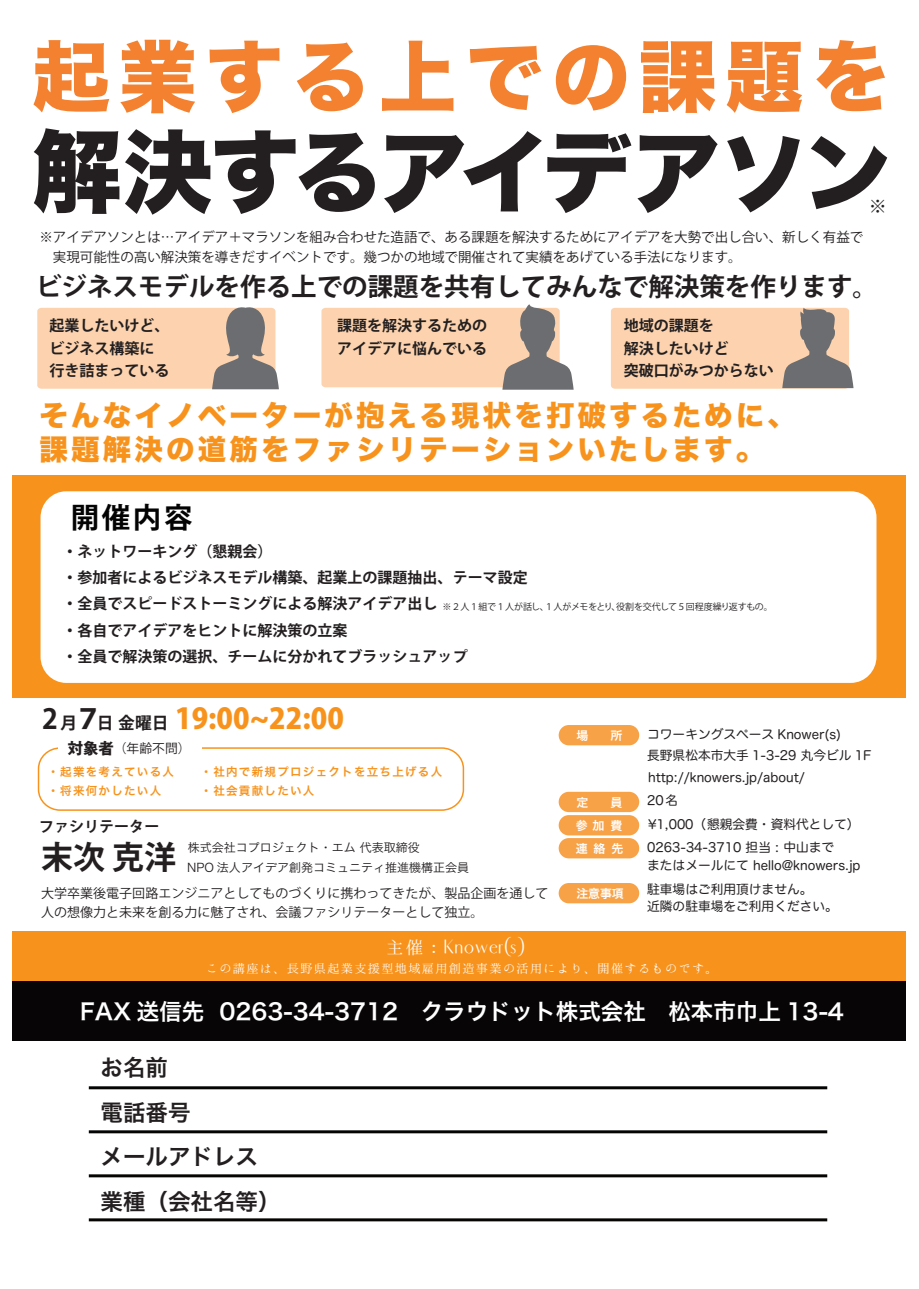
<style>
.page{position:relative;width:919px;height:1289px;background:#fff}
.page>*{position:absolute;margin:0;border:0;box-sizing:border-box;transform-origin:0 0}
.t1{font:90px "Hira Kaku Std N W8";letter-spacing:-.055em;color:#231f20}
.t2{font:78px "Hira Kaku Std W8";letter-spacing:.11em;color:#f48130}
.t3{font:700 31.95px "Koz Go Pro";color:#231f20}
.t4{font:28.5px/34.5px "Hira Kaku Std W8";letter-spacing:.11em;color:#f7931d}
.t5{font:800 28.5px "Koz Go Pro";color:#f7931d}
.t6{font:700 28.5px "Koz Go Pro";color:#030303}
.t7{font:700 25.5px "Koz Go Pro";color:#231f20}
.t8{font:22.5px "Hira Kaku Pro N W6";color:#fff}
.t9{font:22.5px/44.5px "Hira Kaku Pro N W6";color:#231f20}
.t10{font:19.5px "COM4 t Fine";color:#fff}
.t11{font:18px "Koz Go Pro";color:#231f20}
.t12{font:700 15px/22.5px "Koz Go Pro";color:#231f20}
.t13{font:13.5px/19.5px "Koz Go Pro";color:#231f20}
.t14{font:13.5px "Hannari Mincho";color:#fff}
.t15{font:13.05px/18.8px "Koz Go Pro";color:#231f20}
.t16{font:12.75px/21.1px "Hira Maru Pro N W4";color:#231f20}
.t17{font:12.75px "Koz Go Pro";color:#231f20}
.t18{font:12px "Hira Kaku Pro N W3";color:#231f20}
.t19{font:12px "Hira Kaku Pro W3";color:#231f20}
.t20{font:11.85px "Hira Kaku Pro N W6";letter-spacing:.41em;color:#fff}
.t21{font:11.55px "Hira Kaku Pro W6";letter-spacing:.11em;color:#f7931d}
.t22{font:9px "Koz Go Pro";letter-spacing:-.01em;color:#231f20}
.s1{font-weight:700;font-size:27.6px;color:#231f20}
.s2{font-weight:700;font-size:16.65px;color:#231f20}
.s3{font-weight:800;font-size:15.3px}
.s4{font-family:"Hannari Mincho"}
</style>
<div class="page">
<div style="left:38px;top:747px;width:426px;height:63px;border:2px solid #f7931d;border-radius:21px"></div>
<div style="left:58px;top:723px;width:144px;height:40px;background:#fff"></div>
<div style="left:13px;top:475px;width:893px;height:222px;background:#f7931d"></div>
<div style="left:13px;top:931px;width:893px;height:57px;background:#f7931d"></div>
<div style="left:13px;top:981px;width:893px;height:59px;background:#070505"></div>
<div style="left:558px;top:838px;width:81px;height:20px;background:#f8a248;border-radius:10px"></div>
<div style="left:558px;top:791px;width:81px;height:21px;background:#f8a248;border-radius:10px"></div>
<div style="left:558px;top:725px;width:81px;height:20px;background:#f8a248;border-radius:10px"></div>
<div style="left:558px;top:815px;width:81px;height:20px;background:#f8a248;border-radius:10px"></div>
<div style="left:558px;top:883px;width:81px;height:20px;background:#f8a248;border-radius:10px"></div>
<svg style="left:321px;top:304px;width:252px;height:86px;background:#e6c7ad"></svg>
<svg style="left:37px;top:307px;width:242px;height:83px;background:#e3c3a6"></svg>
<svg style="left:611px;top:307px;width:242px;height:82px;background:#e4c3a5"></svg>
<div style="left:41px;top:491px;width:835px;height:192px;background:#fff;border-radius:26px"></div>
<hr style="left:89px;top:1086px;width:738px;height:3px;background:#050403">
<hr style="left:89px;top:1130px;width:738px;height:3px;background:#050403">
<hr style="left:89px;top:1174px;width:738px;height:3px;background:#050403">
<hr style="left:89px;top:1218px;width:738px;height:3px;background:#050403">
<h2 class="t2" style="left:32px;top:33px;width:859px">起業する上での課題を</h2>
<h1 class="t1" style="left:32px;top:122px;width:861px">解決するアイデアソン</h1>
<p class="t11" style="left:868px;top:195px;width:19px">※</p>
<p class="t13" style="left:39px;top:228px;width:825px">※アイデアソンとは…アイデア＋マラソンを組み合わせた造語で、ある課題を解決するためにアイデアを大勢で出し合い、新しく有益で　実現可能性の高い解決策を導きだすイベントです。幾つかの地域で開催されて実績をあげている手法になります。</p>
<h3 class="t7" style="left:36px;top:270px;width:843px">ビジネスモデルを作る上での課題を共有してみんなで解決策を作ります。</h3>
<p class="t12" style="left:50px;top:315px;width:122px">起業したいけど、ビジネス構築に行き詰まっている</p>
<p class="t12" style="left:623px;top:315px;width:151px">地域の課題を<br>解決したいけど<br>突破口がみつからない</p>
<p class="t12" style="left:337px;top:315px;width:151px">課題を解決するためのアイデアに悩んでいる</p>
<h3 class="t4" style="left:40px;top:399px;width:758px">そんなイノベーターが抱える現状を打破するために、課題解決の道筋をファシリテーションいたします。</h3>
<h3 class="t6" style="left:71px;top:499px;width:123px">開催内容</h3>
<p class="t12" style="left:62px;top:539px;width:466px;line-height:26.2px">・ネットワーキング（懇親会）<br>・参加者によるビジネスモデル構築、起業上の課題抽出、テーマ設定・全員でスピードストーミングによる解決アイデア出し<br>・各自でアイデアをヒントに解決策の立案<br>・全員で解決策の選択、チームに分かれてブラッシュアップ</p>
<p class="t22" style="left:442px;top:600px;width:332px">※２人１組で１人が話し、１人がメモをとり、役割を交代して５回程度繰り返すもの。</p>
<h3 class="t5" style="left:42px;top:700px;width:303px"><span class="s1">2</span> <span class="s2">月</span><span class="s1">７</span><span class="s2">日 金曜日</span> 19:00~22:00</h3>
<p class="t16" style="left:647px;top:723px;width:226px">コワーキングスペース Knower(s)　<br>長野県松本市大手 1-3-29 丸今ビル 1F http://knowers.jp/about/</p>
<p class="t16" style="left:647px;top:788px;width:214px;line-height:23.9px">20名<br>¥1,000（懇親会費・資料代として）</p>
<p class="t16" style="left:647px;top:837px;width:215px;line-height:18px">0263-34-3710 担当 : 中山まで<br>またはメールにて hello@knowers.jp</p>
<p class="t16" style="left:647px;top:879px;width:192px;line-height:17.5px">駐車場はご利用頂けません。<br>近隣の駐車場をご利用ください。</p>
<p class="t20" style="left:576px;top:725px;width:47px">場　 所</p>
<p class="t17" style="left:68px;top:740px;width:124px"><span class="s3">対象者</span>（年齢不問）</p>
<p class="t21" style="left:47px;top:761px;width:128px">・起業を考えている人</p>
<p class="t21" style="left:201px;top:761px;width:243px">・社内で新規プロジェクトを立ち上げる人</p>
<p class="t21" style="left:47px;top:780px;width:115px">・将来何かしたい人</p>
<p class="t21" style="left:201px;top:780px;width:115px">・社会貢献したい人</p>
<p class="t20" style="left:576px;top:791px;width:47px">定　 員</p>
<p class="t20" style="left:575px;top:814px;width:48px">参加費</p>
<p class="t12" style="left:39px;top:816px;width:121px">ファシリテーター</p>
<h3 class="t3" style="left:41px;top:837px;width:136px">末次 克洋</h3>
<p class="t19" style="left:188px;top:837px;width:233px">株式会社コプロジェクト・エム 代表取締役</p>
<p class="t20" style="left:575px;top:837px;width:49px">連絡先</p>
<p class="t18" style="left:187px;top:856px;width:283px">NPO 法人アイデア創発コミュニティ推進機構正会員</p>
<p class="t15" style="left:41px;top:883px;width:509px">大学卒業後電子回路エンジニアとしてものづくりに携わってきたが、製品企画を通して人の想像力と未来を創る力に魅了され、会議ファシリテーターとして独立。</p>
<h3 class="t10" style="left:386px;top:937px;width:141px"><span class="s4">主催：</span>Knower(s)</h3>
<p class="t14" style="left:206px;top:961px;width:514px">この講座は、長野県起業支援型地域雇用創造事業の活用により、開催するものです。</p>
<p class="t20" style="left:576px;top:882px;width:49px">注意事項</p>
<h3 class="t8" style="left:80px;top:990px;width:765px">FAX 送信先 0263-34-3712 クラウドット株式会社　松本市巾上 13-4</h3>
<h3 class="t9" style="left:101px;top:1044px;width:182px">お名前<br>電話番号<br>メールアドレス業種（会社名等）</h3>
</div>
